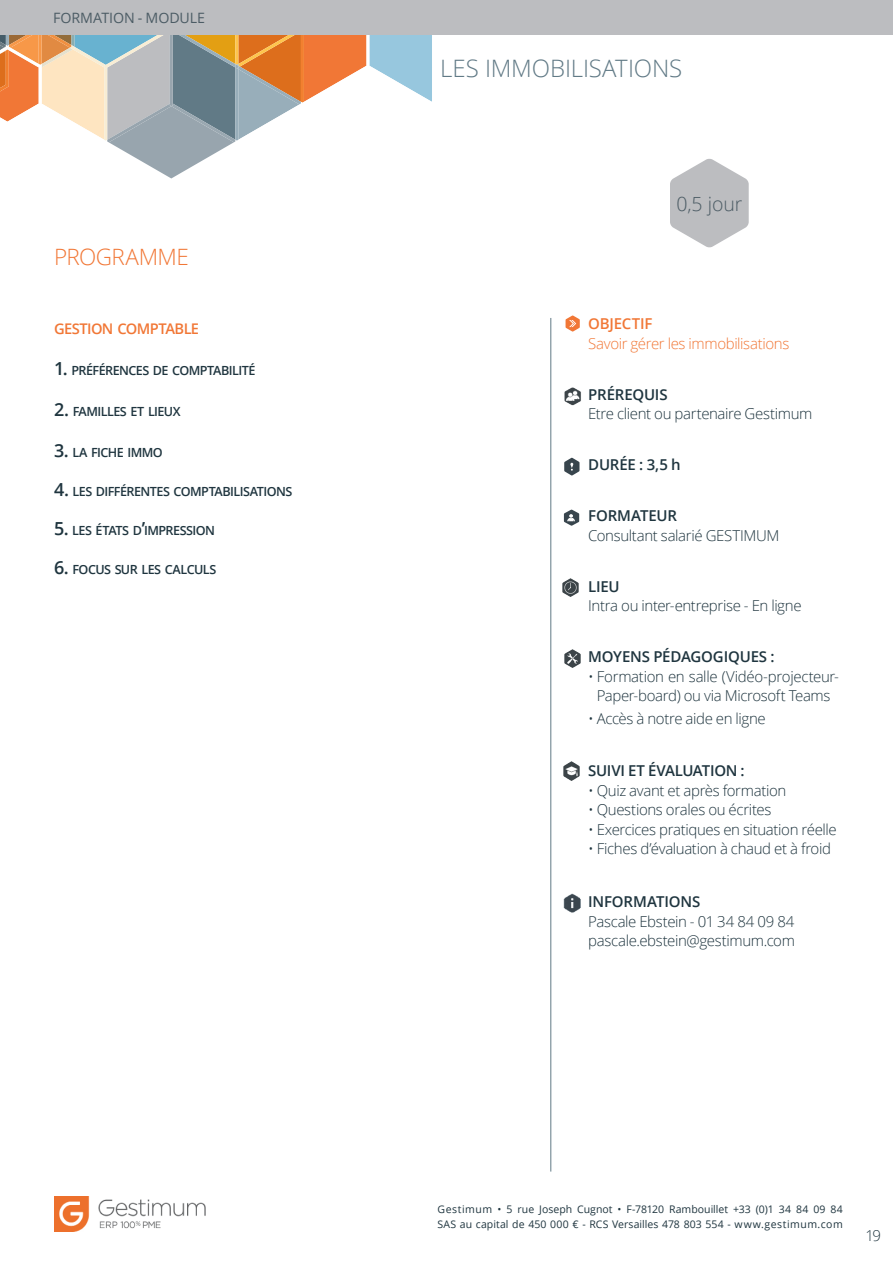
<style>
.page{position:relative;width:893px;height:1263px;background:#fff}
.page>*{position:absolute;margin:0;border:0;box-sizing:border-box;transform-origin:0 0}
.t1{font:300 24px "Open Sans";letter-spacing:-.005em;color:#617a86}
.t2{font:300 22.5px "Open Sans";letter-spacing:-.025em;color:#f17736}
.t3{font:300 19.5px "Open Sans";color:#4c5c65}
.t4{font:300 15px/19.5px "Open Sans";letter-spacing:-.025em;color:#1f353f;text-align:center}
.t5{font:600 15px "Open Sans";letter-spacing:-.015em;color:#1f353f}
.t6{font:300 15px "Open Sans";letter-spacing:-.025em;color:#f17736}
.t7{font:600 15px "Open Sans";letter-spacing:-.015em;color:#f17736}
.t8{font:600 14.7px "Open Sans";letter-spacing:-.045em;color:#f17736}
.t9{font:14.25px "Open Sans";letter-spacing:-.01em;color:#4c5c65}
.t10{font:600 12.6px "Open Sans";letter-spacing:-.045em;color:#1f353f}
.t11{font:10.5px/15px "Open Sans";letter-spacing:.005em;color:#1f353f}
.s1{font-size:18px}
</style>
<div class="page">
<svg style="left:0;top:34px;width:471px;height:144px"></svg>
<div style="left:0;top:0;width:893px;height:34px;background:#bcbdc0"></div>
<img style="left:54px;top:1197px;width:152px;height:35px">
<svg style="left:670px;top:159px;width:79px;height:89px"></svg>
<svg style="left:566px;top:315px;width:14px;height:17px"></svg>
<svg style="left:564px;top:458px;width:15px;height:17px"></svg>
<svg style="left:564px;top:510px;width:15px;height:16px"></svg>
<img style="left:563px;top:893px;width:18px;height:20px">
<img style="left:564px;top:387px;width:17px;height:19px">
<img style="left:562px;top:578px;width:17px;height:19px">
<img style="left:564px;top:649px;width:17px;height:18px">
<img style="left:563px;top:762px;width:17px;height:18px">
<hr style="left:550px;top:318px;width:1px;height:853px;background:#607986">
<p class="t9" style="left:53px;top:8px;width:153px">FORMATION - MODULE</p>
<h2 class="t2" style="left:54px;top:241px;width:136px">PROGRAMME</h2>
<p class="t8" style="left:54px;top:319px;width:147px">GESTION COMPTABLE</p>
<p class="t10" style="left:54px;top:362px;width:203px"><span class="s1">1.</span> PRÉFÉRENCES DE COMPTABILITÉ</p>
<p class="t10" style="left:54px;top:403px;width:128px"><span class="s1">2.</span> FAMILLES ET LIEUX</p>
<p class="t10" style="left:54px;top:444px;width:110px"><span class="s1">3.</span> LA FICHE IMMO</p>
<p class="t10" style="left:54px;top:483px;width:240px"><span class="s1">4.</span> LES DIFFÉRENTES COMPTABILISATIONS</p>
<p class="t10" style="left:54px;top:522px;width:163px"><span class="s1">5.</span> LES ÉTATS D<span class="s1">’</span>IMPRESSION</p>
<p class="t10" style="left:54px;top:561px;width:164px"><span class="s1">6.</span> FOCUS SUR LES CALCULS</p>
<h1 class="t1" style="left:440px;top:52px;width:244px">LES IMMOBILISATIONS</h1>
<h3 class="t3" style="left:676px;top:190px;width:67px">0,5 jour</h3>
<p class="t7" style="left:588px;top:314px;width:66px">OBJECTIF</p>
<p class="t6" style="left:588px;top:333px;width:203px">Savoir gérer les immobilisations</p>
<p class="t5" style="left:588px;top:384px;width:81px">PRÉREQUIS</p>
<p class="t4" style="left:588px;top:404px;width:226px">Etre client ou partenaire Gestimum</p>
<p class="t5" style="left:588px;top:455px;width:94px">DURÉE : 3,5 h</p>
<p class="t5" style="left:588px;top:506px;width:90px">FORMATEUR</p>
<p class="t4" style="left:588px;top:525px;width:193px">Consultant salarié GESTIMUM</p>
<p class="t5" style="left:588px;top:576px;width:33px">LIEU</p>
<p class="t4" style="left:588px;top:596px;width:215px">Intra ou inter-entreprise - En ligne</p>
<p class="t5" style="left:588px;top:647px;width:188px">MOYENS PÉDAGOGIQUES :</p>
<p class="t4" style="left:588px;top:666px;width:252px">• Formation en salle (Vidéo-projecteur-<br>Paper-board) ou via Microsoft Teams</p>
<p class="t4" style="left:588px;top:708px;width:179px">• Accès à notre aide en ligne</p>
<p class="t5" style="left:588px;top:761px;width:158px">SUIVI ET ÉVALUATION :</p>
<p class="t4" style="left:588px;top:780px;width:200px">• Quiz avant et après formation</p>
<p class="t4" style="left:588px;top:800px;width:185px">• Questions orales ou écrites</p>
<p class="t4" style="left:588px;top:819px;width:250px">• Exercices pratiques en situation réelle</p>
<p class="t4" style="left:588px;top:839px;width:244px">• Fiches d’évaluation à chaud et à froid</p>
<p class="t5" style="left:588px;top:891px;width:114px">INFORMATIONS</p>
<p class="t4" style="left:588px;top:911px;width:208px;text-align:left">Pascale Ebstein - 01 34 84 09 84 pascale.ebstein@gestimum.com</p>
<p class="t11" style="left:437px;top:1201px;width:407px">Gestimum • 5 rue Joseph Cugnot • F-78120 Rambouillet +33 (0)1 34 84 09 84<br>SAS au capital de 450 000 € - RCS Versailles 478 803 554 - www.gestimum.com</p>
<p class="t4" style="left:865px;top:1225px;width:17px">19</p>
</div>
